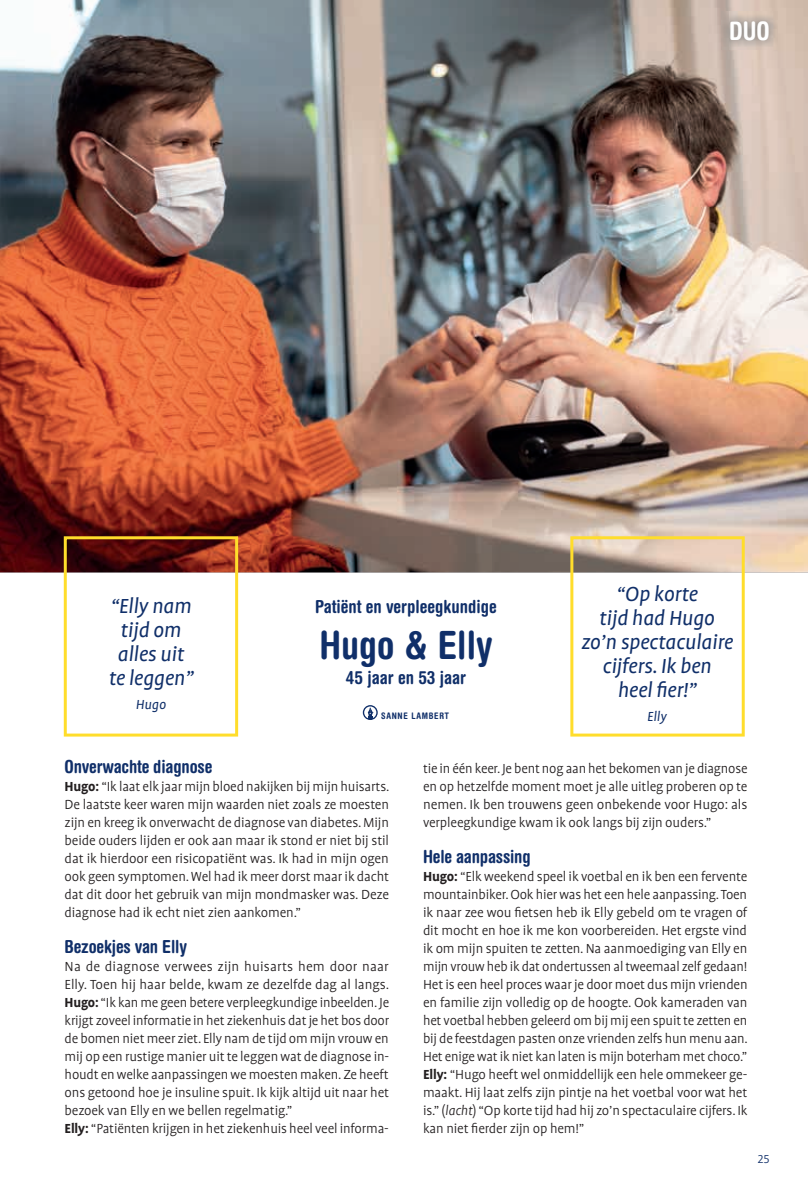
<style>
.page{position:relative;width:808px;height:1191px;background:#fff}
.page>*{position:absolute;margin:0;border:0;box-sizing:border-box;transform-origin:0 0}
.t1{font:700 condensed 39px "Helvetica Rounded LT Std";color:#102f69}
.t2{font:700 condensed 25.5px "Helvetica Rounded LT Std";color:#fff}
.t3{font:italic 23.25px/24px "Profile Pro";letter-spacing:-.01em;color:#102f69;text-align:center}
.t4{font:700 condensed 18px "Helvetica Rounded LT Std";letter-spacing:-.01em;color:#102f69}
.t5{font:300 15px/18px "Profile Pro";letter-spacing:-.01em;color:#231f20;text-align:justify}
.t6{font:italic 15px "Profile Pro";color:#102f69}
.t7{font:300 13.2px "Profile Pro";color:#102f69}
.t8{font:700 condensed 9px "Helvetica Rounded LT Std";letter-spacing:.075em;color:#102f69}
.s1{font-weight:700}
.s2{font-style:italic}
</style>
<div class="page">
<img style="left:0;top:0;width:808px;height:572px">
<svg style="left:363px;top:705px;width:15px;height:15px"></svg>
<svg style="left:570px;top:536px;width:175px;height:200px"></svg>
<svg style="left:64px;top:536px;width:174px;height:200px"></svg>
<img style="left:721px;top:12px;width:57px;height:37px">
<h2 class="t2" style="left:729px;top:15px;width:42px">DUO</h2>
<h3 class="t3" style="left:109px;top:594px;width:87px">“Elly nam tijd om alles uit te leggen”</h3>
<p class="t6" style="left:136px;top:695px;width:32px">Hugo</p>
<p class="t4" style="left:315px;top:595px;width:183px">Patiënt en verpleegkundige</p>
<h1 class="t1" style="left:319px;top:621px;width:175px">Hugo &amp; Elly</h1>
<p class="t4" style="left:346px;top:666px;width:122px">45 jaar en 53 jaar</p>
<p class="t8" style="left:381px;top:710px;width:69px">SANNE LAMBERT</p>
<h3 class="t3" style="left:581px;top:582px;width:153px">“Op korte<br>tijd had Hugo zo’n spectaculaire cijfers. Ik ben<br>heel fier!”</h3>
<p class="t6" style="left:647px;top:707px;width:21px">Elly</p>
<p class="t4" style="left:65px;top:755px;width:149px">Onverwachte diagnose</p>
<p class="t5" style="left:65px;top:777px;width:326px"><span class="s1">Hugo:</span> “Ik laat elk jaar mijn bloed nakijken bij mijn huisarts.<br>De laatste keer waren mijn waarden niet zoals ze moesten zijn en kreeg ik onverwacht de diagnose van diabetes. Mijn beide ouders lijden er ook aan maar ik stond er niet bij stil dat ik hierdoor een risicopatiënt was. Ik had in mijn ogen ook geen symptomen. Wel had ik meer dorst maar ik dacht dat dit door het gebruik van mijn mondmasker was. Deze diagnose had ik echt niet zien aankomen.”</p>
<p class="t4" style="left:65px;top:935px;width:124px">Bezoekjes van Elly</p>
<p class="t5" style="left:65px;top:957px;width:326px;text-align:left">Na de diagnose verwees zijn huisarts hem door naar Elly. Toen hij haar belde, kwam ze dezelfde dag al langs.<br><span class="s1">Hugo:</span> “Ik kan me geen betere verpleegkundige inbeelden. Je krijgt zoveel informatie in het ziekenhuis dat je het bos door de bomen niet meer ziet. Elly nam de tijd om mijn vrouw en mij op een rustige manier uit te leggen wat de diagnose in&shy;houdt en welke aanpassingen we moesten maken. Ze heeft ons getoond hoe je insuline spuit. Ik kijk altijd uit naar het bezoek van Elly en we bellen regelmatig.”<br><span class="s1">Elly:</span> “Patiënten krijgen in het ziekenhuis heel veel informa-</p>
<p class="t5" style="left:423px;top:759px;width:326px">tie in één keer. Je bent nog aan het bekomen van je diagnose en op hetzelfde moment moet je alle uitleg proberen op te nemen. Ik ben trouwens geen onbekende voor Hugo: als verpleegkundige kwam ik ook langs bij zijn ouders.”</p>
<p class="t4" style="left:423px;top:845px;width:109px">Hele aanpassing</p>
<p class="t5" style="left:423px;top:867px;width:326px"><span class="s1">Hugo:</span> “Elk weekend speel ik voetbal en ik ben een fervente mountainbiker. Ook hier was het een hele aanpassing. Toen ik naar zee wou fietsen heb ik Elly gebeld om te vragen of dit mocht en hoe ik me kon voorbereiden. Het ergste vind ik om mijn spuiten te zetten. Na aanmoediging van Elly en mijn vrouw heb ik dat ondertussen al tweemaal zelf gedaan!<br>Het is een heel proces waar je door moet dus mijn vrienden en familie zijn volledig op de hoogte. Ook kameraden van het voetbal hebben geleerd om bij mij een spuit te zetten en bij de feestdagen pasten onze vrienden zelfs hun menu aan.<br>Het enige wat ik niet kan laten is mijn boterham met choco.” <span class="s1">Elly:</span> “Hugo heeft wel onmiddellijk een hele ommekeer ge&shy;maakt. Hij laat zelfs zijn pintje na het voetbal voor wat het is.” (<span class="s2">lacht</span>) “Op korte tijd had hij zo’n spectaculaire cijfers. Ik kan niet fierder zijn op hem!”</p>
<p class="t7" style="left:757px;top:1151px;width:14px">25</p>
</div>
